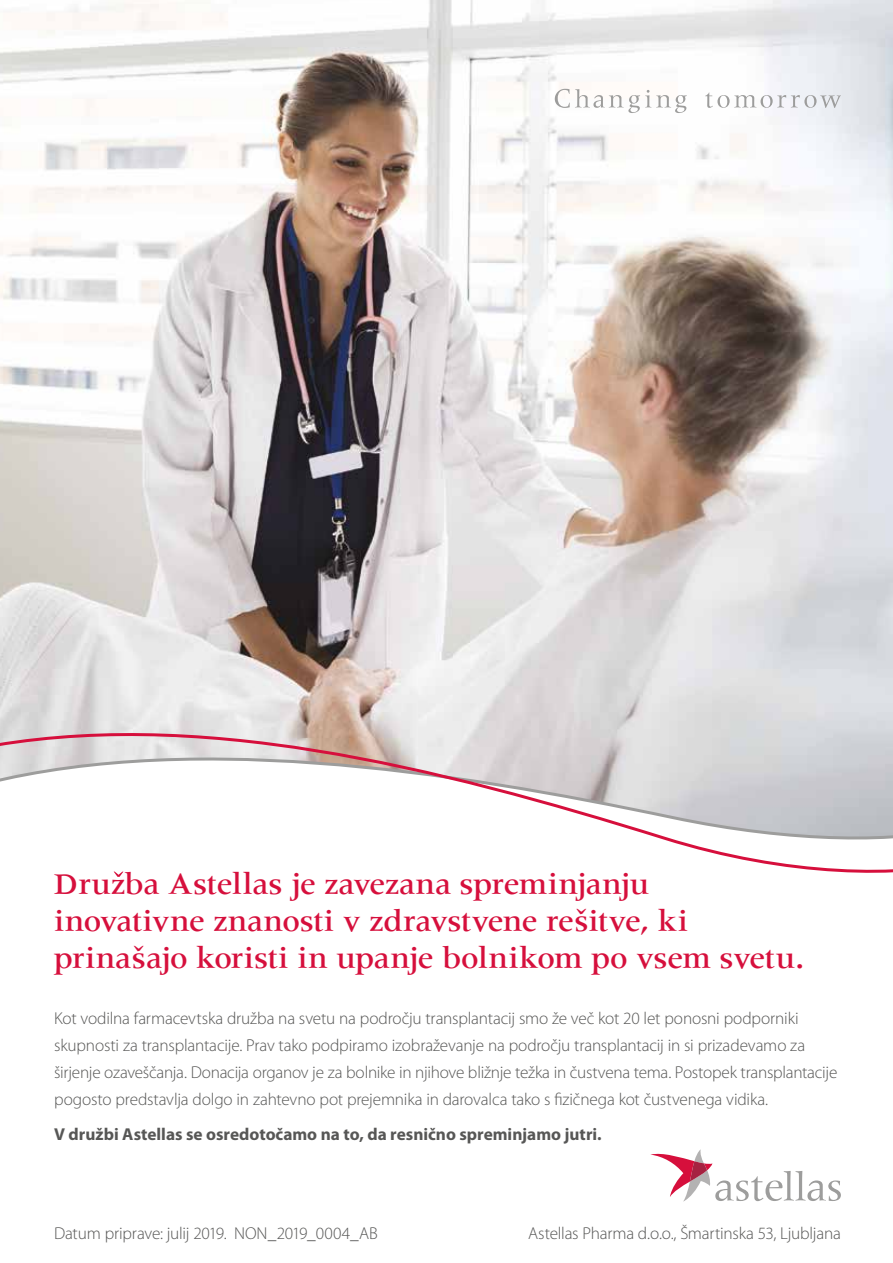
<style>
.page{position:relative;width:893px;height:1263px;background:#fff}
.page>*{position:absolute;margin:0;border:0;box-sizing:border-box;transform-origin:0 0}
.t1{font:500 31.5px/37.5px "Meridien";letter-spacing:-.005em;color:#d60f3c}
.t2{font:300 17.25px/27px "Myriad Pro";letter-spacing:-.01em;color:#575756}
.t3{font:700 17.25px "Myriad Pro";color:#575756}
</style>
<div class="page">
<img style="left:0;top:0;width:893px;height:706px">
<svg style="left:650px;top:1149px;width:191px;height:52px"></svg>
<svg style="left:0;top:706px;width:893px;height:167px"></svg>
<svg style="left:114px;top:871px;width:9px;height:6px"></svg>
<svg style="left:555px;top:89px;width:132px;height:24px"></svg>
<svg style="left:705px;top:92px;width:136px;height:16px"></svg>
<h1 class="t1" style="left:54px;top:864px;width:751px">Druzba Astellas je zavezana spreminjanju inovativne znanosti v zdravstvene rešitve, ki prinašajo koristi in upanje bolnikom po vsem svetu.</h1>
<p class="t2" style="left:54px;top:1004px;width:785px">Kot vodilna farmacevtska družba na svetu na področju transplantacij smo že več kot 20 let ponosni podporniki skupnosti za transplantacije. Prav tako podpiramo izobraževanje na področju transplantacij in si prizadevamo za širjenje ozaveščanja. Donacija organov je za bolnike in njihove bližnje težka in čustvena tema. Postopek transplantacije pogosto predstavlja dolgo in zahtevno pot prejemnika in darovalca tako s fizičnega kot čustvenega vidika.</p>
<p class="t3" style="left:54px;top:1123px;width:549px">V družbi Astellas se osredotočamo na to, da resnično spreminjamo jutri.</p>
<p class="t2" style="left:54px;top:1219px;width:325px">Datum priprave: julij 2019. NON_2019_0004_AB</p>
<p class="t2" style="left:528px;top:1219px;width:314px">Astellas Pharma d.o.o., Šmartinska 53, Ljubljana</p>
</div>
